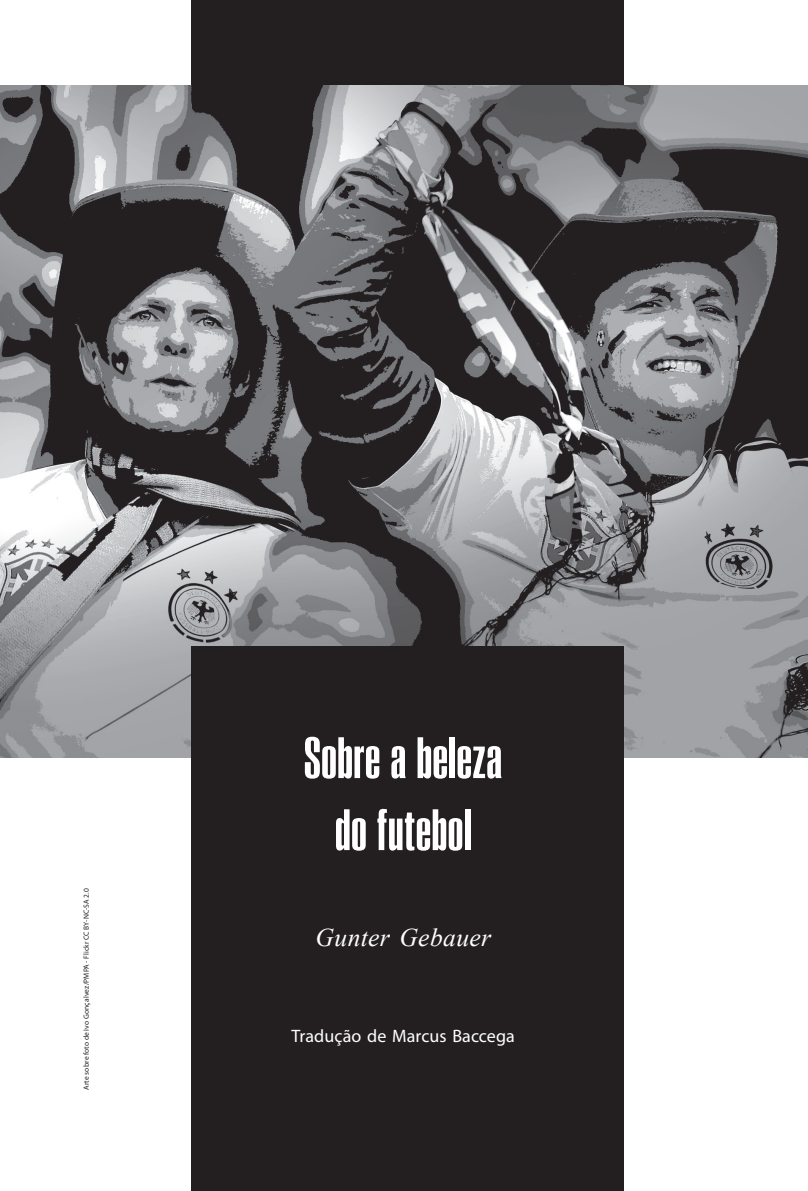
<style>
.page{position:relative;width:808px;height:1191px;background:#fff}
.page>*{position:absolute;margin:0;border:0;box-sizing:border-box;transform-origin:0 0}
.t1{font:300 60px/72px "Smart Sans Std";color:#fff;text-align:center}
.t2{font:italic 25.5px "Times New Roman";letter-spacing:.015em;color:#fff}
.t3{font:18px "Myriad Pro";letter-spacing:.005em;color:#fff}
.t4{font:7.5px "Myriad Pro";letter-spacing:.015em;color:#231f20}
</style>
<div class="page">
<div style="left:191px;top:0;width:433px;height:148px;background:#231f20"></div>
<img style="left:0;top:85px;width:808px;height:672px">
<div style="left:191px;top:646px;width:433px;height:545px;background:#231f20"></div>
<p class="t4" style="left:82px;top:1090px;width:203px;rotate:-90deg">Arte sobre foto de Ivo Gonçalvez/PMPA - Flickr CC BY-NC-SA 2.0</p>
<h1 class="t1" style="left:304px;top:723px;width:200px">Sobre a beleza do futebol</h1>
<h2 class="t2" style="left:315px;top:920px;width:177px">Gunter Gebauer</h2>
<h3 class="t3" style="left:292px;top:1025px;width:225px">Tradução de Marcus Baccega</h3>
</div>
